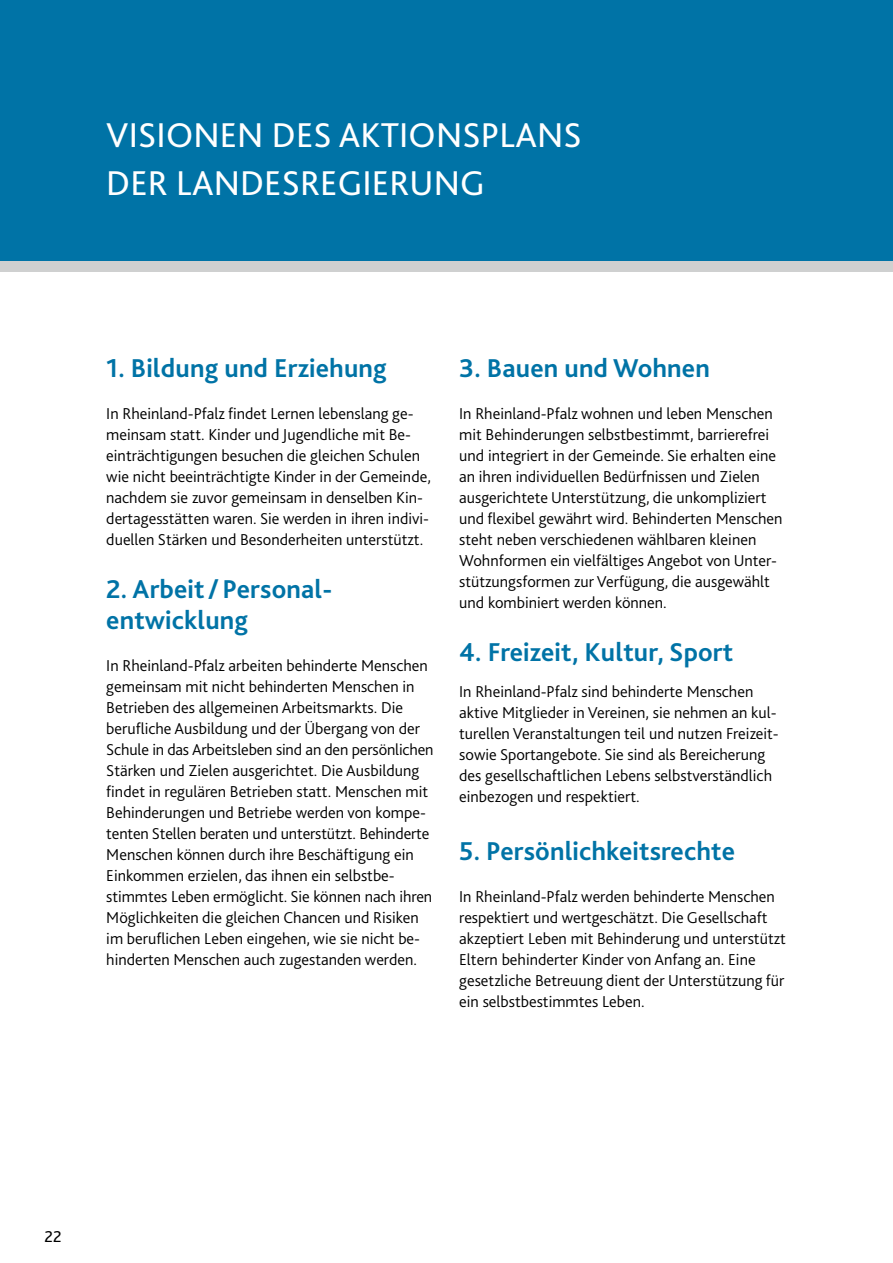
<style>
.page{position:relative;width:893px;height:1263px;background:#fff}
.page>*{position:absolute;margin:0;border:0;box-sizing:border-box;transform-origin:0 0}
.t1{font:36px/48px "Bliss 2";letter-spacing:.005em;color:#fff}
.t2{font:700 27px/31.5px "Bliss 2";letter-spacing:.005em;color:#0073a6}
.t3{font:300 16.5px/21px "Bliss 2";color:#000}
.t4{font:16.5px "Bliss 2";color:#000}
</style>
<div class="page">
<div style="left:0;top:0;width:893px;height:262px;background:#0073a6"></div>
<div style="left:0;top:262px;width:893px;height:10px;background:#cfd0d0"></div>
<h1 class="t1" style="left:106px;top:110px;width:477px">VISIONEN DES AKTIONSPLANS<br>DER LANDESREGIERUNG</h1>
<h2 class="t2" style="left:106px;top:352px;width:282px">1. Bildung und Erziehung</h2>
<p class="t3" style="left:106px;top:403px;width:326px">In Rheinland-Pfalz findet Lernen lebenslang ge&shy;meinsam statt. Kinder und Jugendliche mit Be&shy;einträchtigungen besuchen die gleichen Schulen wie nicht beeinträchtigte Kinder in der Gemeinde, nachdem sie zuvor gemeinsam in denselben Kin&shy;dertagesstätten waren. Sie werden in ihren indivi&shy;duellen Stärken und Besonderheiten unterstützt.</p>
<h2 class="t2" style="left:106px;top:572px;width:225px">2. Arbeit/Personal&shy;entwicklung</h2>
<p class="t3" style="left:106px;top:655px;width:329px">In Rheinland-Pfalz arbeiten behinderte Menschen gemeinsam mit nicht behinderten Menschen in Betrieben des allgemeinen Arbeitsmarkts. Die berufliche Ausbildung und der Übergang von der Schule in das Arbeitsleben sind an den persönlichen Stärken und Zielen ausgerichtet. Die Ausbildung findet in regulären Betrieben statt. Menschen mit Behinderungen und Betriebe werden von kompe&shy;tenten Stellen beraten und unterstützt. Behinderte Menschen können durch ihre Beschäftigung ein Einkommen erzielen, das ihnen ein selbstbe&shy;stimmtes Leben ermöglicht. Sie können nach ihren Möglichkeiten die gleichen Chancen und Risiken im beruflichen Leben eingehen, wie sie nicht be&shy;hinderten Menschen auch zugestanden werden.</p>
<h2 class="t2" style="left:459px;top:352px;width:252px">3. Bauen und Wohnen</h2>
<p class="t3" style="left:459px;top:403px;width:325px">In Rheinland-Pfalz wohnen und leben Menschen mit Behinderungen selbstbestimmt, barrierefrei und integriert in der Gemeinde. Sie erhalten eine an ihren individuellen Bedürfnissen und Zielen ausgerichtete Unterstützung, die unkompliziert und flexibel gewährt wird. Behinderten Menschen steht neben verschiedenen wählbaren kleinen Wohnformen ein vielfältiges Angebot von Unter&shy;stützungsformen zur Verfügung, die ausgewählt und kombiniert werden können.</p>
<h2 class="t2" style="left:459px;top:635px;width:276px">4. Freizeit, Kultur, Sport</h2>
<p class="t3" style="left:459px;top:680px;width:321px">In Rheinland-Pfalz sind behinderte Menschen aktive Mitglieder in Vereinen, sie nehmen an kul&shy;turellen Veranstaltungen teil und nutzen Freizeit&shy;sowie Sportangebote. Sie sind als Bereicherung des gesellschaftlichen Lebens selbstverständlich einbezogen und respektiert.</p>
<h2 class="t2" style="left:459px;top:835px;width:277px">5. Persönlichkeitsrechte</h2>
<p class="t3" style="left:459px;top:886px;width:328px">In Rheinland-Pfalz werden behinderte Menschen respektiert und wertgeschätzt. Die Gesellschaft akzeptiert Leben mit Behinderung und unterstützt Eltern behinderter Kinder von Anfang an. Eine gesetzliche Betreuung dient der Unterstützung für ein selbstbestimmtes Leben.</p>
<p class="t4" style="left:45px;top:1226px;width:19px">22</p>
</div>
